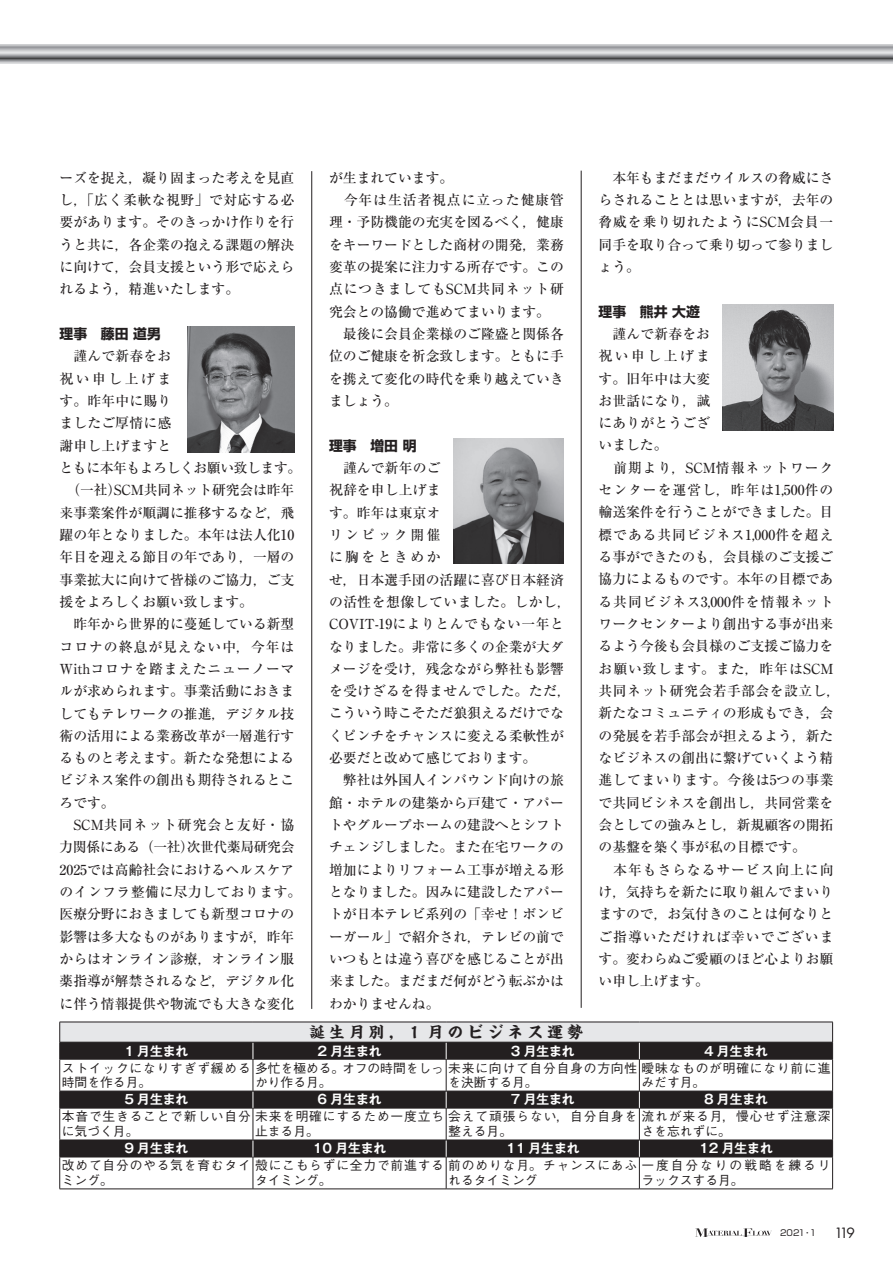
<style>
.page{position:relative;width:893px;height:1263px;background:#fff}
.page>*{position:absolute;margin:0;border:0;box-sizing:border-box;transform-origin:0 0}
.t1{font:700 15.9px "Kaisho MCBK1 Pro De";letter-spacing:.25em;color:#231f20}
.t2{font:500 13.8px/22.4px "Ryumin Pr 6";color:#231f20}
.t3{font:700 13.8px "Shin Go Pr 6";color:#231f20}
.t4{font:13.8px "Futura";color:#231f20}
.t5{font:500 12.75px/14.9px "Gothic BBB Pr 6";letter-spacing:.065em;color:#231f20}
.t6{font:700 12.75px "Gothic MB101 Pr 6 De";color:#fff}
.t7{font:500 12.75px "Gothic BBB Pr 6";color:#231f20}
.t8{font:8.55px "Shin Go Pro";color:#231f20}
</style>
<div class="page">
<svg style="left:0;top:45px;width:893px;height:19px;background:#aaabad"></svg>
<svg style="left:695px;top:1228px;width:77px;height:9px"></svg>
<hr style="left:311px;top:171px;width:1px;height:838px;background:#231f20">
<hr style="left:581px;top:171px;width:1px;height:837px;background:#231f20">
<hr style="left:60px;top:1059px;width:193px;height:1px;background:#231f20">
<hr style="left:59px;top:1059px;width:1px;height:32px;background:#231f20">
<hr style="left:253px;top:1059px;width:193px;height:1px;background:#231f20">
<hr style="left:253px;top:1059px;width:1px;height:32px;background:#231f20">
<hr style="left:446px;top:1059px;width:193px;height:1px;background:#231f20">
<hr style="left:446px;top:1059px;width:1px;height:32px;background:#231f20">
<hr style="left:639px;top:1059px;width:194px;height:1px;background:#231f20">
<hr style="left:639px;top:1059px;width:1px;height:32px;background:#231f20">
<hr style="left:832px;top:1059px;width:1px;height:32px;background:#231f20">
<hr style="left:60px;top:1108px;width:193px;height:1px;background:#231f20">
<hr style="left:59px;top:1108px;width:1px;height:32px;background:#231f20">
<hr style="left:253px;top:1108px;width:193px;height:1px;background:#231f20">
<hr style="left:253px;top:1108px;width:1px;height:32px;background:#231f20">
<hr style="left:446px;top:1108px;width:193px;height:1px;background:#231f20">
<hr style="left:446px;top:1108px;width:1px;height:32px;background:#231f20">
<hr style="left:639px;top:1108px;width:194px;height:1px;background:#231f20">
<hr style="left:639px;top:1108px;width:1px;height:32px;background:#231f20">
<hr style="left:832px;top:1108px;width:1px;height:32px;background:#231f20">
<hr style="left:60px;top:1157px;width:193px;height:1px;background:#231f20">
<hr style="left:59px;top:1157px;width:1px;height:32px;background:#231f20">
<hr style="left:253px;top:1157px;width:193px;height:1px;background:#231f20">
<hr style="left:253px;top:1157px;width:1px;height:32px;background:#231f20">
<hr style="left:446px;top:1157px;width:193px;height:1px;background:#231f20">
<hr style="left:446px;top:1157px;width:1px;height:32px;background:#231f20">
<hr style="left:639px;top:1157px;width:194px;height:1px;background:#231f20">
<hr style="left:639px;top:1157px;width:1px;height:32px;background:#231f20">
<hr style="left:832px;top:1157px;width:1px;height:32px;background:#231f20">
<div style="left:59px;top:1091px;width:774px;height:17px;background:#231f20"></div>
<div style="left:59px;top:1140px;width:774px;height:17px;background:#231f20"></div>
<svg style="left:59px;top:1022px;width:774px;height:37px;background:#8a898a"></svg>
<hr style="left:60px;top:1042px;width:193px;height:1px;background:#231f20">
<hr style="left:253px;top:1042px;width:193px;height:1px;background:#231f20">
<hr style="left:446px;top:1042px;width:193px;height:1px;background:#231f20">
<hr style="left:639px;top:1042px;width:194px;height:1px;background:#231f20">
<hr style="left:60px;top:1091px;width:193px;height:1px;background:#231f20">
<hr style="left:253px;top:1091px;width:193px;height:1px;background:#231f20">
<hr style="left:446px;top:1091px;width:193px;height:1px;background:#231f20">
<hr style="left:639px;top:1091px;width:194px;height:1px;background:#231f20">
<hr style="left:60px;top:1140px;width:193px;height:1px;background:#231f20">
<hr style="left:253px;top:1140px;width:193px;height:1px;background:#231f20">
<hr style="left:446px;top:1140px;width:193px;height:1px;background:#231f20">
<hr style="left:639px;top:1140px;width:194px;height:1px;background:#231f20">
<hr style="left:60px;top:1188px;width:193px;height:1px;background:#231f20">
<hr style="left:253px;top:1188px;width:193px;height:1px;background:#231f20">
<hr style="left:446px;top:1188px;width:193px;height:1px;background:#231f20">
<hr style="left:639px;top:1188px;width:194px;height:1px;background:#231f20">
<img style="left:188px;top:327px;width:106px;height:125px">
<img style="left:453px;top:438px;width:111px;height:126px">
<img style="left:723px;top:305px;width:110px;height:125px">
<p class="t2" style="left:60px;top:166px;width:236px;text-align:justify">ーズを捉え，凝り固まった考えを見直し，「広く柔軟な視野」で対応する必要があります。そのきっかけ作りを行うと共に，各企業の抱える課題の解決に向けて，会員支援という形で応えられるよう，精進いたします。</p>
<p class="t3" style="left:60px;top:323px;width:103px">理事　藤田 道男</p>
<p class="t2" style="left:60px;top:344px;width:243px">　謹んで新春をお<br>祝い申し上げま<br>す。昨年中に賜り<br>ましたご厚情に感<br>謝申し上げますと<br>ともに本年もよろしくお願い致します。　（一社）SCM共同ネット研究会は昨年来事業案件が順調に推移するなど，飛躍の年となりました。本年は法人化10年目を迎える節目の年であり，一層の事業拡大に向けて皆様のご協力，ご支援をよろしくお願い致します。<br>　昨年から世界的に蔓延している新型コロナの終息が見えない中，今年は<br>Withコロナを踏まえたニューノーマルが求められます。事業活動におきましてもテレワークの推進，デジタル技術の活用による業務改革が一層進行するものと考えます。新たな発想によるビジネス案件の創出も期待されるところです。<br>　SCM共同ネット研究会と友好・協力関係にある（一社）次世代薬局研究会<br>2025では高齢社会におけるヘルスケアのインフラ整備に尽力しております。医療分野におきましても新型コロナの影響は多大なものがありますが，昨年からはオンライン診療，オンライン服薬指導が解禁されるなど，デジタル化に伴う情報提供や物流でも大きな変化</p>
<p class="t2" style="left:329px;top:166px;width:236px">が生まれています。<br>　今年は生活者視点に立った健康管理・予防機能の充実を図るべく，健康をキーワードとした商材の開発，業務変革の提案に注力する所存です。この点につきましてもSCM共同ネット研究会との協働で進めてまいります。　最後に会員企業様のご隆盛と関係各位のご健康を祈念致します。ともに手を携えて変化の時代を乗り越えていきましょう。</p>
<p class="t3" style="left:329px;top:434px;width:89px">理事　増田 明</p>
<p class="t2" style="left:329px;top:456px;width:243px">　謹んで新年のご<br>祝辞を申し上げま<br>す。昨年は東京オ<br>リンピック開催<br>に胸をときめか<br>せ，日本選手団の活躍に喜び日本経済の活性を想像していました。しかし，<br>COVIT-19によりとんでもない一年となりました。非常に多くの企業が大ダメージを受け，残念ながら弊社も影響を受けざるを得ませんでした。ただ，こういう時こそただ狼狽えるだけでなくピンチをチャンスに変える柔軟性が必要だと改めて感じております。<br>　弊社は外国人インバウンド向けの旅館・ホテルの建築から戸建て・アパートやグループホームの建設へとシフトチェンジしました。また在宅ワークの増加によりリフォーム工事が増える形となりました。因みに建設したアパートが日本テレビ系列の「幸せ！ボンビーガール」で紹介され，テレビの前でいつもとは違う喜びを感じることが出来ました。まだまだ何がどう転ぶかはわかりませんね。</p>
<p class="t1" style="left:309px;top:1018px;width:276px">誕生月別，1 月のビジネス運勢</p>
<p class="t2" style="left:598px;top:166px;width:236px;text-align:justify">　本年もまだまだウイルスの脅威にさらされることとは思いますが，去年の脅威を乗り切れたようにSCM会員一同手を取り合って乗り切って参りましょう。</p>
<p class="t3" style="left:598px;top:300px;width:103px">理事　熊井 大遊</p>
<p class="t2" style="left:598px;top:322px;width:243px">　謹んで新春をお<br>祝い申し上げま<br>す。旧年中は大変<br>お世話になり，誠<br>にありがとうござ<br>いました。<br>　前期より，SCM情報ネットワークセンターを運営し，昨年は1,500件の輸送案件を行うことができました。目標である共同ビジネス1,000件を超える事ができたのも，会員様のご支援ご協力によるものです。本年の目標である共同ビジネス3,000件を情報ネットワークセンターより創出する事が出来るよう今後も会員様のご支援ご協力をお願い致します。また，昨年はSCM共同ネット研究会若手部会を設立し，新たなコミュニティの形成もでき，会の発展を若手部会が担えるよう，新たなビジネスの創出に繋げていくよう精進してまいります。今後は5つの事業で共同ビシネスを創出し，共同営業を会としての強みとし，新規顧客の開拓の基盤を築く事が私の目標です。<br>　本年もさらなるサービス向上に向け，気持ちを新たに取り組んでまいりますので，お気付きのことは何なりとご指導いただければ幸いでございます。変わらぬご愛顧のほど心よりお願い申し上げます。</p>
<p class="t6" style="left:124px;top:1040px;width:65px">1 月生まれ</p>
<p class="t6" style="left:318px;top:1040px;width:65px">2 月生まれ</p>
<p class="t6" style="left:511px;top:1040px;width:65px">3 月生まれ</p>
<p class="t6" style="left:704px;top:1040px;width:65px">4 月生まれ</p>
<p class="t5" style="left:62px;top:1059px;width:770px">ストイックになりすぎず緩める多忙を極める。オフの時間をしっ未来に向けて自分自身の方向性曖昧なものが明確になり前に進時間を作る月。</p>
<p class="t5" style="left:255px;top:1074px;width:78px">かり作る月。</p>
<p class="t5" style="left:448px;top:1074px;width:91px">を決断する月。</p>
<p class="t5" style="left:641px;top:1074px;width:65px">みだす月。</p>
<p class="t6" style="left:124px;top:1089px;width:65px">5 月生まれ</p>
<p class="t6" style="left:318px;top:1089px;width:65px">6 月生まれ</p>
<p class="t6" style="left:511px;top:1089px;width:65px">7 月生まれ</p>
<p class="t6" style="left:704px;top:1089px;width:65px">8 月生まれ</p>
<p class="t5" style="left:62px;top:1108px;width:770px">本音で生きることで新しい自分未来を明確にするため一度立ち会えて頑張らない，自分自身を流れが来る月，慢心せず注意深に気づく月。</p>
<p class="t5" style="left:255px;top:1123px;width:65px">止まる月。</p>
<p class="t5" style="left:448px;top:1123px;width:65px">整える月。</p>
<p class="t5" style="left:641px;top:1123px;width:91px">さを忘れずに。</p>
<p class="t6" style="left:124px;top:1138px;width:65px">9 月生まれ</p>
<p class="t6" style="left:313px;top:1138px;width:75px">10 月生まれ</p>
<p class="t6" style="left:506px;top:1138px;width:75px">11 月生まれ</p>
<p class="t6" style="left:699px;top:1138px;width:75px">12 月生まれ</p>
<p class="t5" style="left:62px;top:1157px;width:770px">改めて自分のやる気を育むタイ殻にこもらずに全力で前進する前のめりな月。チャンスにあふ一度自分なりの戦略を練るリミング。</p>
<p class="t5" style="left:255px;top:1172px;width:78px">タイミング。</p>
<p class="t7" style="left:448px;top:1170px;width:91px">れるタイミング</p>
<p class="t7" style="left:641px;top:1170px;width:104px">ラックスする月。</p>
<p class="t8" style="left:780px;top:1226px;width:38px">2021・1</p>
<p class="t4" style="left:834px;top:1223px;width:22px">119</p>
</div>
